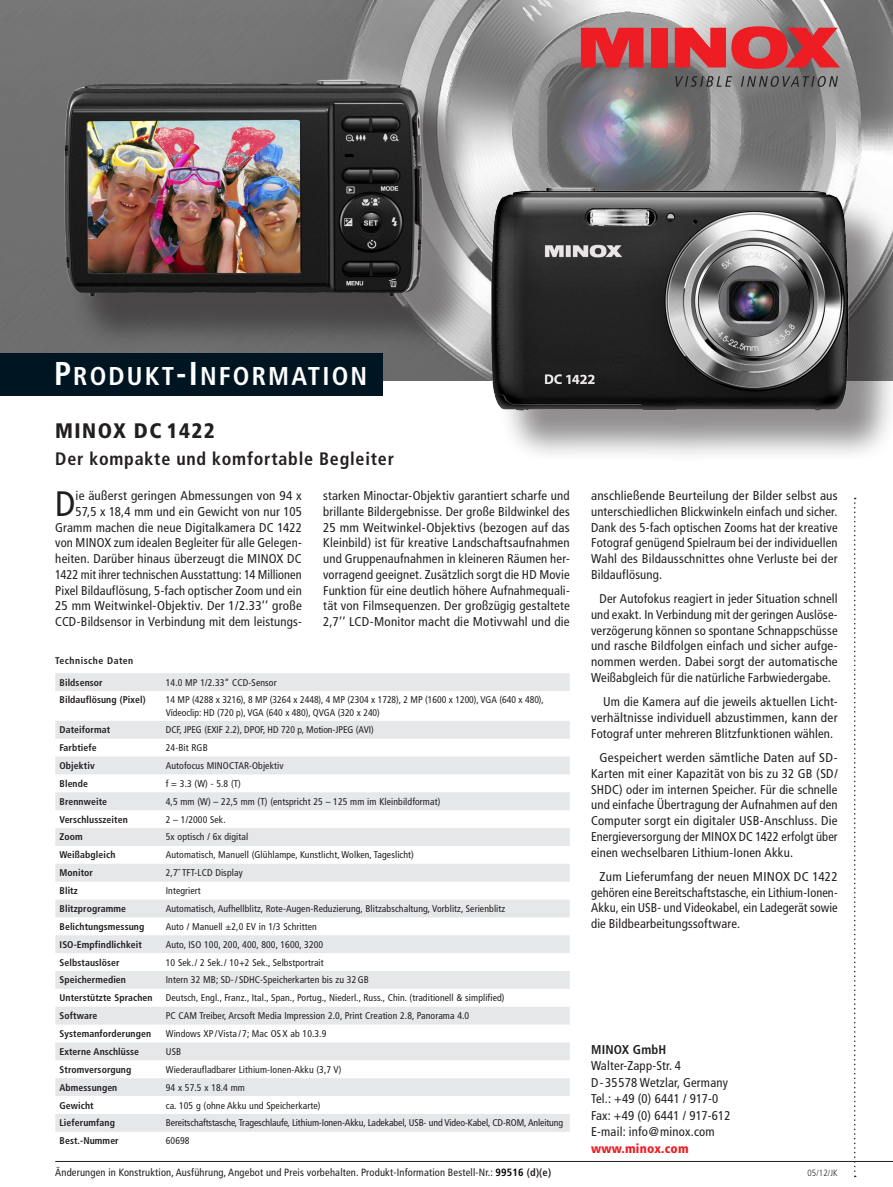
<style>
.page{position:relative;width:893px;height:1187px;background:#fff}
.page>*{position:absolute;margin:0;border:0;box-sizing:border-box;transform-origin:0 0}
.t1{font:condensed 35.25px "Frutiger";color:#231f20}
.t2{font:700 condensed 25.8px "Frutiger";letter-spacing:.085em;color:#fff}
.t3{font:900 condensed 21px "Frutiger";letter-spacing:.07em;color:#231f20}
.t4{font:700 condensed 18px "Frutiger";letter-spacing:.045em;color:#231f20}
.t5{font:condensed 12.75px/15.8px "Frutiger";letter-spacing:.015em;color:#231f20;text-align:justify}
.t6{font:condensed 12.75px/15.8px "Frutiger";letter-spacing:.015em;color:#231f20;text-align:justify;scale:1.04 1}
.t7{font:900 condensed 12.75px "Frutiger";letter-spacing:.02em;color:#ee1d23}
.t8{font:700 condensed 12.75px "Frutiger";letter-spacing:.02em;color:#231f20}
.t9{font:condensed 10.5px "Frutiger";letter-spacing:.015em;color:#231f20}
.t10{font:condensed 9.75px/12.8px "Frutiger";letter-spacing:.01em;color:#231f20}
.t11{font:700 condensed 9.75px "Frutiger";letter-spacing:.01em;color:#231f20}
.t12{font:condensed 9.75px "Frutiger";letter-spacing:-.01em;color:#231f20}
.t13{font:700 condensed 9.75px/21.5px "Frutiger";letter-spacing:.05em;color:#231f20}
.t14{font:300 condensed 9px "Frutiger";color:#231f20}
.s1{font-size:33px}
.s2{font-weight:700;color:#000}
.s3{font-weight:700}
</style>
<div class="page">
<img style="left:0;top:0;width:893px;height:381px">
<hr style="left:55px;top:1160px;width:838px;height:1px;background:#231f20">
<div style="left:0;top:353px;width:383px;height:42px;background:#001522"></div>
<svg style="left:854px;top:497px;width:2px;height:679px"></svg>
<div style="left:651px;top:28px;width:16px;height:39px;background:#ee1d23"></div>
<svg style="left:581px;top:28px;width:62px;height:39px;background:#de2f35"></svg>
<svg style="left:675px;top:26px;width:165px;height:43px;background:#d0494d"></svg>
<svg style="left:675px;top:76px;width:163px;height:11px;background:#686767"></svg>
<div style="left:67px;top:83px;width:413px;height:270px;background:#231f20;opacity:.5"></div>
<img style="left:55px;top:72px;width:388px;height:239px">
<div style="left:497px;top:194px;width:396px;height:269px;background:#231f20;opacity:.5"></div>
<img style="left:442px;top:148px;width:451px;height:301px">
<svg style="left:55px;top:673px;width:515px;height:458px"></svg>
<h2 class="t2" style="left:54px;top:361px;width:315px"><span class="s1">P</span>RODUKT<span class="s1">-I</span>NFORMATION</h2>
<h3 class="t3" style="left:55px;top:418px;width:161px">MINOX DC 1422</h3>
<h3 class="t4" style="left:55px;top:447px;width:340px">Der kompakte und komfortable Begleiter</h3>
<h1 class="t1" style="left:55px;top:483px;width:22px">D</h1>
<p class="t5" style="left:55px;top:488px;width:248px;text-align:right">ie äußerst geringen Abmessungen von 94 x 57,5 x 18,4 mm und ein Gewicht von nur 105<br>Gramm machen die neue Digitalkamera DC 1422 von MINOX zum idealen Begleiter für alle Gelegen&shy;heiten. Darüber hinaus überzeugt die MINOX DC 1422 mit ihrer technischen Ausstattung: 14 Millionen Pixel Bildauflösung, 5-fach optischer Zoom und ein 25 mm Weitwinkel-Objektiv. Der 1/2.33’’ große CCD-Bildsensor in Verbindung mit dem leistungs-</p>
<p class="t5" style="left:323px;top:488px;width:248px">starken Minoctar-Objektiv garantiert scharfe und brillante Bildergebnisse. Der große Bildwinkel des 25 mm Weitwinkel-Objektivs (bezogen auf das Kleinbild) ist für kreative Landschaftsaufnahmen und Gruppenaufnahmen in kleineren Räumen her&shy;vorragend geeignet. Zusätzlich sorgt die HD Movie Funktion für eine deutlich höhere Aufnahmequali&shy;tät von Filmsequenzen. Der großzügig gestaltete 2,7’’ LCD-Monitor macht die Motivwahl und die</p>
<p class="t5" style="left:591px;top:488px;width:248px">anschließende Beurteilung der Bilder selbst aus unterschiedlichen Blickwinkeln einfach und sicher.<br>Dank des 5-fach optischen Zooms hat der kreative Fotograf genügend Spielraum bei der individuellen Wahl des Bildausschnittes ohne Verluste bei der Bildauflösung.</p>
<p class="t5" style="left:591px;top:591px;width:248px;text-indent:9px">Der Autofokus reagiert in jeder Situation schnell und exakt. In Verbindung mit der geringen Auslöse&shy;verzögerung können so spontane Schnappschüsse und rasche Bildfolgen einfach und sicher aufge&shy;nommen werden. Dabei sorgt der automatische Weißabgleich für die natürliche Farbwiedergabe.</p>
<p class="t5" style="left:591px;top:694px;width:248px;text-indent:12px">Um die Kamera auf die jeweils aktuellen Licht&shy;verhältnisse individuell abzustimmen, kann der Fotograf unter mehreren Blitzfunktionen wählen.</p>
<p class="t6" style="left:591px;top:749px;width:239px;text-indent:9px">Gespeichert werden sämtliche Daten auf SD-Karten mit einer Kapazität von bis zu 32 GB (SD/ SHDC) oder im internen Speicher. Für die schnelle und einfache Übertragung der Aufnahmen auf den Computer sorgt ein digitaler USB-Anschluss. Die Energieversorgung der MINOX DC 1422 erfolgt über einen wechselbaren Lithium-Ionen Akku.</p>
<p class="t5" style="left:591px;top:868px;width:248px;text-indent:9px">Zum Lieferumfang der neuen MINOX DC 1422 gehören eine Bereitschaftstasche, ein Lithium-Ionen-Akku, ein USB- und Videokabel, ein Ladegerät sowie die Bildbearbeitungssoftware.</p>
<p class="t13" style="left:60px;top:650px;width:75px;text-indent:-4px">Technische Daten<br>Bildsensor</p>
<p class="t10" style="left:166px;top:676px;width:112px">14.0 MP 1/2.33“ CCD-Sensor</p>
<p class="t11" style="left:60px;top:694px;width:88px">Bildauflösung (Pixel)</p>
<p class="t10" style="left:166px;top:693px;width:380px">14 MP (4288 x 3216), 8 MP (3264 x 2448), 4 MP (2304 x 1728), 2 MP (1600 x 1200), VGA (640 x 480),<br>Videoclip: HD (720 p), VGA (640 x 480), QVGA (320 x 240)</p>
<p class="t11" style="left:60px;top:724px;width:52px">Dateiformat</p>
<p class="t10" style="left:166px;top:723px;width:210px">DCF, JPEG (EXIF 2.2), DPOF, HD 720 p, Motion-JPEG (AVI)</p>
<p class="t11" style="left:60px;top:742px;width:39px">Farbtiefe</p>
<p class="t10" style="left:166px;top:741px;width:43px">24-Bit RGB</p>
<p class="t11" style="left:60px;top:759px;width:37px">Objektiv</p>
<p class="t10" style="left:166px;top:759px;width:119px">Autofocus MINOCTAR-Objektiv</p>
<p class="t11" style="left:60px;top:777px;width:30px">Blende</p>
<p class="t10" style="left:166px;top:777px;width:77px">f = 3.3 (W) - 5.8 (T)</p>
<p class="t11" style="left:60px;top:795px;width:49px">Brennweite</p>
<p class="t10" style="left:166px;top:795px;width:276px">4,5 mm (W) – 22,5 mm (T) (entspricht 25 – 125 mm im Kleinbildformat)</p>
<p class="t11" style="left:60px;top:813px;width:70px">Verschlusszeiten</p>
<p class="t10" style="left:166px;top:812px;width:61px">2 – 1/2000 Sek.</p>
<p class="t11" style="left:60px;top:831px;width:25px">Zoom</p>
<p class="t10" style="left:166px;top:830px;width:84px">5x optisch / 6x digital</p>
<p class="t11" style="left:60px;top:849px;width:57px">Weißabgleich</p>
<p class="t10" style="left:166px;top:848px;width:250px">Automatisch, Manuell (Glühlampe, Kunstlicht, Wolken, Tageslicht)</p>
<p class="t11" style="left:60px;top:867px;width:35px">Monitor</p>
<p class="t10" style="left:166px;top:866px;width:78px">2,7˝ TFT-LCD Display</p>
<p class="t11" style="left:60px;top:884px;width:20px">Blitz</p>
<p class="t10" style="left:166px;top:884px;width:36px">Integriert</p>
<p class="t11" style="left:60px;top:902px;width:68px">Blitzprogramme</p>
<p class="t10" style="left:166px;top:902px;width:341px">Automatisch, Aufhellblitz, Rote-Augen-Reduzierung, Blitzabschaltung, Vorblitz, Serienblitz</p>
<p class="t11" style="left:60px;top:920px;width:86px">Belichtungsmessung</p>
<p class="t10" style="left:166px;top:920px;width:153px">Auto / Manuell ±2,0 EV in 1/3 Schritten</p>
<p class="t11" style="left:60px;top:938px;width:84px">ISO-Empfindlichkeit</p>
<p class="t10" style="left:166px;top:937px;width:159px">Auto, ISO 100, 200, 400, 800, 1600, 3200</p>
<p class="t11" style="left:60px;top:956px;width:62px">Selbstauslöser</p>
<p class="t10" style="left:166px;top:955px;width:159px">10 Sek./ 2 Sek./ 10+2 Sek., Selbstportrait</p>
<p class="t11" style="left:60px;top:974px;width:68px">Speichermedien</p>
<p class="t10" style="left:166px;top:973px;width:205px">Intern 32 MB; SD-/ SDHC-Speicherkarten bis zu 32GB</p>
<p class="t11" style="left:60px;top:992px;width:95px">Unterstützte Sprachen</p>
<p class="t10" style="left:166px;top:991px;width:340px">Deutsch, Engl., Franz., Ital., Span., Portug., Niederl., Russ., Chin. (traditionell &amp; simplified)</p>
<p class="t11" style="left:60px;top:1009px;width:39px">Software</p>
<p class="t10" style="left:166px;top:1009px;width:305px">PC CAM Treiber, Arcsoft Media Impression 2.0, Print Creation 2.8, Panorama 4.0</p>
<p class="t11" style="left:60px;top:1027px;width:93px">Systemanforderungen</p>
<p class="t10" style="left:166px;top:1027px;width:162px">Windows XP /Vista / 7; Mac OS X ab 10.3.9</p>
<p class="t11" style="left:60px;top:1045px;width:81px">Externe Anschlüsse</p>
<p class="t10" style="left:166px;top:1045px;width:17px">USB</p>
<p class="t11" style="left:60px;top:1063px;width:73px">Stromversorgung</p>
<p class="t10" style="left:166px;top:1063px;width:177px">Wiederaufladbarer Lithium-Ionen-Akku (3,7 V)</p>
<p class="t11" style="left:60px;top:1081px;width:59px">Abmessungen</p>
<p class="t10" style="left:166px;top:1080px;width:81px">94 x 57.5 x 18.4 mm</p>
<p class="t11" style="left:60px;top:1099px;width:36px">Gewicht</p>
<p class="t10" style="left:166px;top:1098px;width:156px">ca. 105 g (ohne Akku und Speicherkarte)</p>
<p class="t11" style="left:60px;top:1117px;width:57px">Lieferumfang</p>
<p class="t12" style="left:166px;top:1117px;width:399px">Bereitschaftstasche, Trageschlaufe, Lithium-Ionen-Akku, Ladekabel, USB- und Video-Kabel, CD-ROM, Anleitung</p>
<p class="t11" style="left:60px;top:1134px;width:61px">Best.-Nummer</p>
<p class="t10" style="left:166px;top:1134px;width:25px">60698</p>
<p class="t8" style="left:591px;top:1041px;width:77px">MINOX GmbH</p>
<p class="t5" style="left:591px;top:1057px;width:141px;line-height:16.5px;text-align:left">Walter-Zapp-Str. 4<br>D-35578 Wetzlar, Germany<br>Tel.: +49 (0) 6441 / 917-0<br>Fax: +49 (0) 6441 / 917-612<br>E-mail: info@minox.com</p>
<p class="t7" style="left:591px;top:1140px;width:99px">www.minox.com</p>
<p class="t9" style="left:55px;top:1165px;width:497px">Änderungen in Konstruktion, Ausführung, Angebot und Preis vorbehalten. Produkt-Information Bestell-Nr.: <span class="s2">99516</span> <span class="s3">(d)(e)</span></p>
<p class="t14" style="left:807px;top:1167px;width:32px">05/12/JK</p>
</div>
